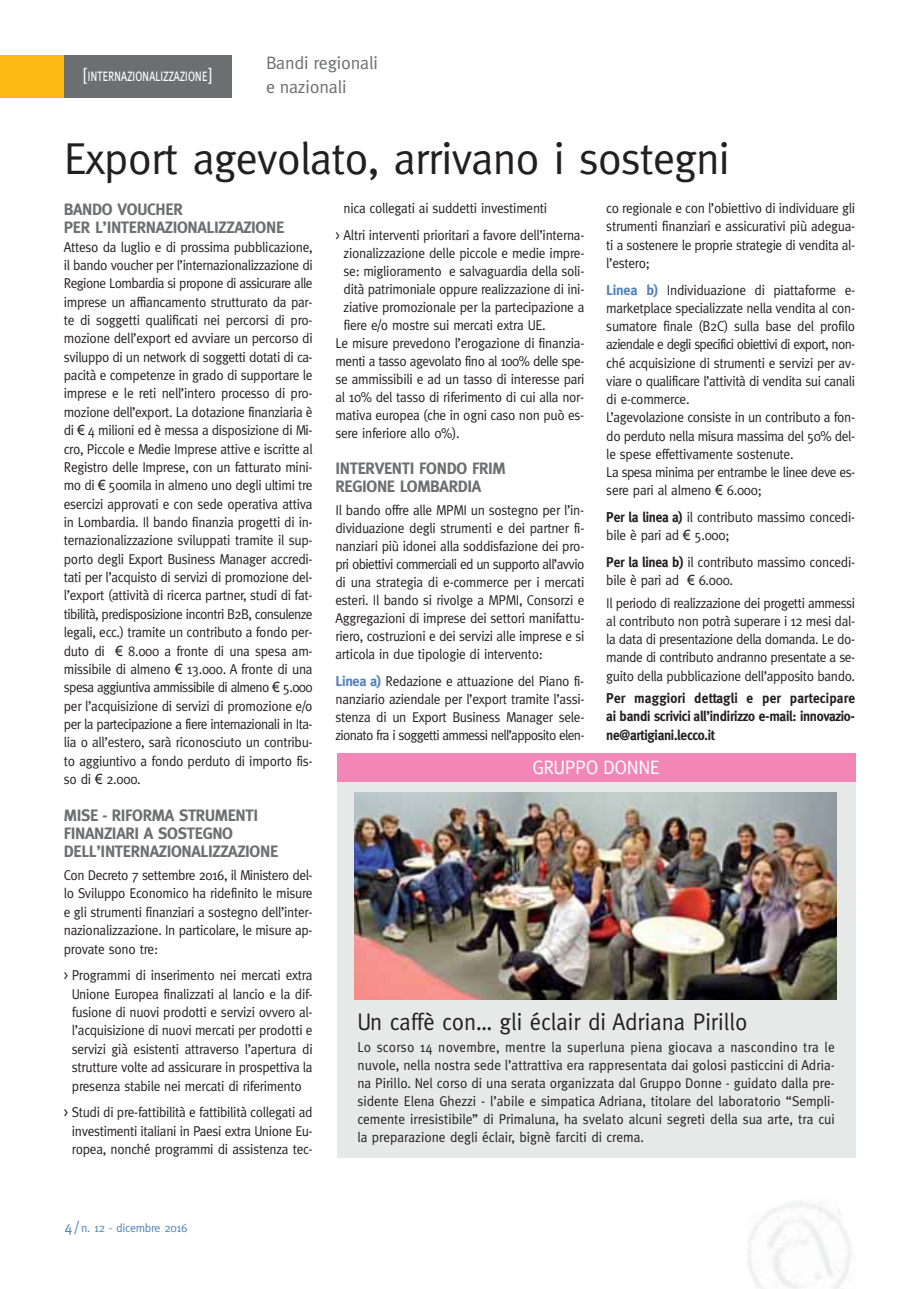
<style>
.page{position:relative;width:919px;height:1289px;background:#fff}
.page>*{position:absolute;margin:0;border:0;box-sizing:border-box;transform-origin:0 0}
.t1{font:45px "Meta";letter-spacing:-.02em;color:#231f20}
.t2{font:24px "Meta";color:#231f20;scale:.94 1}
.t3{font:19.5px "Meta";letter-spacing:-.02em;color:#fff}
.t4{font:18px "Meta Caps";letter-spacing:-.03em;color:#fff}
.t5{font:18px/24px "Meta";letter-spacing:-.01em;color:#6d6e70}
.t6{font:700 16.5px/18.3px "Meta";letter-spacing:-.02em;color:#6d6e70}
.t7{font:14.25px/18.3px "Meta";letter-spacing:-.02em;color:#231f20;text-align:justify;scale:.94 1}
.t8{font:700 14.25px/18.3px "Meta";letter-spacing:-.02em;color:#231f20;text-align:justify;scale:.94 1}
.t9{font:12px "Meta";letter-spacing:-.025em;color:#5183b8}
.s1{font-family:"Arial"}
.s2{font-weight:700;color:#5183b8}
.s3{font-weight:700}
.s4{font-size:15px}
</style>
<div class="page">
<div style="left:64px;top:55px;width:167px;height:43px;background:#6d6e70"></div>
<div style="left:0;top:55px;width:64px;height:43px;background:#fdb813"></div>
<div style="left:337px;top:753px;width:518px;height:404px;background:#e7e8e8"></div>
<img style="left:354px;top:792px;width:482px;height:207px">
<div style="left:337px;top:753px;width:518px;height:29px;background:#f287b7"></div>
<p class="t4" style="left:83px;top:64px;width:130px">[internazionalizzazione]</p>
<p class="t5" style="left:266px;top:52px;width:113px">Bandi regionali e nazionali</p>
<h1 class="t1" style="left:64px;top:141px;width:667px">Export agevolato, arrivano i sostegni</h1>
<p class="t6" style="left:64px;top:201px;width:222px">BANDO VOUCHER<br>PER L’INTERNAZIONALIZZAZIONE</p>
<p class="t7" style="left:64px;top:238px;width:266px">Atteso da luglio e di prossima pubblicazione, il bando voucher per l’internazionalizzazione di Regione Lombardia si propone di assicurare alle imprese un affiancamento strutturato da par&shy;te di soggetti qualificati nei percorsi di pro&shy;mozione dell’export ed avviare un percorso di sviluppo di un network di soggetti dotati di ca&shy;pacità e competenze in grado di supportare le imprese e le reti nell’intero processo di pro&shy;mozione dell’export. La dotazione finanziaria è di <span class="s1">€</span> 4 milioni ed è messa a disposizione di Mi&shy;cro, Piccole e Medie Imprese attive e iscritte al Registro delle Imprese, con un fatturato mini&shy;mo di <span class="s1">€</span> 500mila in almeno uno degli ultimi tre esercizi approvati e con sede operativa attiva in Lombardia. Il bando finanzia progetti di in&shy;ternazionalizzazione sviluppati tramite il sup&shy;porto degli Export Business Manager accredi&shy;tati per l’acquisto di servizi di promozione del&shy;l’export (attività di ricerca partner, studi di fat&shy;tibilità, predisposizione incontri B2B, consulenze legali, ecc.) tramite un contributo a fondo per&shy;duto di <span class="s1">€</span> 8.000 a fronte di una spesa am&shy;missibile di almeno <span class="s1">€</span> 13.000. A fronte di una spesa aggiuntiva ammissibile di almeno <span class="s1">€</span> 5.000 per l’acquisizione di servizi di promozione e/o per la partecipazione a fiere internazionali in Ita&shy;lia o all’estero, sarà riconosciuto un contribu&shy;to aggiuntivo a fondo perduto di importo fis&shy;so di <span class="s1">€</span> 2.000.</p>
<p class="t6" style="left:64px;top:807px;width:216px">MISE - RIFORMA STRUMENTI<br>FINANZIARI A SOSTEGNO<br>DELL’INTERNAZIONALIZZAZIONE</p>
<p class="t7" style="left:64px;top:867px;width:266px">Con Decreto 7 settembre 2016, il Ministero del&shy;lo Sviluppo Economico ha ridefinito le misure e gli strumenti finanziari a sostegno dell’inter&shy;nazionalizzazione. In particolare, le misure ap&shy;provate sono tre:</p>
<p class="t7" style="left:64px;top:967px;width:266px;text-align:center">&gt; Programmi di inserimento nei mercati extra Unione Europea finalizzati al lancio e la dif&shy;fusione di nuovi prodotti e servizi ovvero al&shy;l’acquisizione di nuovi mercati per prodotti e servizi già esistenti attraverso l’apertura di strutture volte ad assicurare in prospettiva la presenza stabile nei mercati di riferimento</p>
<p class="t7" style="left:64px;top:1104px;width:266px;text-align:center">&gt; Studi di pre-fattibilità e fattibilità collegati ad investimenti italiani in Paesi extra Unione Eu&shy;ropea, nonché programmi di assistenza tec-</p>
<p class="t7" style="left:606px;top:200px;width:266px">co regionale e con l’obiettivo di individuare gli strumenti finanziari e assicurativi più adegua&shy;ti a sostenere le proprie strategie di vendita al&shy;l’estero;</p>
<p class="t7" style="left:606px;top:281px;width:266px;text-align:left"><span class="s2">Linea b)</span> Individuazione di piattaforme e&shy;marketplace specializzate nella vendita al con&shy;sumatore finale (B2C) sulla base del profilo aziendale e degli specifici obiettivi di export, non&shy;ché acquisizione di strumenti e servizi per av&shy;viare o qualificare l’attività di vendita sui canali di e-commerce.<br>L’agevolazione consiste in un contributo a fon&shy;do perduto nella misura massima del 50% del&shy;le spese effettivamente sostenute.<br>La spesa minima per entrambe le linee deve es&shy;sere pari al almeno <span class="s1">€</span> 6.000;</p>
<p class="t7" style="left:606px;top:509px;width:266px"><span class="s3">Per la linea a)</span> il contributo massimo concedi&shy;bile è pari ad <span class="s1">€</span> 5.000;</p>
<p class="t7" style="left:606px;top:554px;width:266px"><span class="s3">Per la linea b)</span> il contributo massimo concedi&shy;bile è pari ad <span class="s1">€</span> 6.000.</p>
<p class="t7" style="left:606px;top:594px;width:266px">Il periodo di realizzazione dei progetti ammessi al contributo non potrà superare i 12 mesi dal&shy;la data di presentazione della domanda. Le do&shy;mande di contributo andranno presentate a se&shy;guito della pubblicazione dell’apposito bando.</p>
<p class="t8" style="left:606px;top:690px;width:266px">Per maggiori dettagli e per partecipare ai bandi scrivici all’indirizzo e-mail: innovazio&shy;ne@artigiani.lecco.it</p>
<p class="t7" style="left:335px;top:196px;width:266px;line-height:26.5px;text-indent:8px">nica collegati ai suddetti investimenti<br>&gt; Altri interventi prioritari a favore dell’interna-</p>
<p class="t7" style="left:343px;top:245px;width:257px">zionalizzazione delle piccole e medie impre-</p>
<p class="t7" style="left:343px;top:263px;width:258px">se: miglioramento e salvaguardia della soli-</p>
<p class="t7" style="left:343px;top:281px;width:258px">dità patrimoniale oppure realizzazione di ini-</p>
<p class="t7" style="left:343px;top:299px;width:257px">ziative promozionale per la partecipazione a</p>
<p class="t7" style="left:343px;top:317px;width:217px">fiere e/o mostre sui mercati extra UE.</p>
<p class="t7" style="left:335px;top:335px;width:266px">Le misure prevedono l’erogazione di finanzia-</p>
<p class="t7" style="left:335px;top:353px;width:266px">menti a tasso agevolato fino al 100% delle spe-</p>
<p class="t7" style="left:335px;top:371px;width:266px">se ammissibili e ad un tasso di interesse pari</p>
<p class="t7" style="left:335px;top:389px;width:266px">al 10% del tasso di riferimento di cui alla nor-</p>
<p class="t7" style="left:335px;top:407px;width:266px">mativa europea (che in ogni caso non può es-</p>
<p class="t7" style="left:335px;top:425px;width:133px">sere inferiore allo 0%).</p>
<p class="t6" style="left:335px;top:461px;width:172px">INTERVENTI FONDO FRIM<br>REGIONE LOMBARDIA</p>
<p class="t7" style="left:335px;top:502px;width:266px">Il bando offre alle MPMI un sostegno per l’in&shy;dividuazione degli strumenti e dei partner fi&shy;nanziari più idonei alla soddisfazione dei pro&shy;pri obiettivi commerciali ed un supporto all’avvio di una strategia di e-commerce per i mercati esteri. Il bando si rivolge a MPMI, Consorzi e Aggregazioni di imprese dei settori manifattu&shy;riero, costruzioni e dei servizi alle imprese e si articola in due tipologie di intervento:</p>
<p class="t7" style="left:335px;top:673px;width:266px"><span class="s2">Linea a)</span> Redazione e attuazione del Piano fi&shy;nanziario aziendale per l’export tramite l’assi&shy;stenza di un Export Business Manager sele&shy;zionato fra i soggetti ammessi nell’apposito elen-</p>
<h3 class="t3" style="left:532px;top:760px;width:129px">GRUPPO DONNE</h3>
<h2 class="t2" style="left:357px;top:1012px;width:416px">Un caffè con… gli éclair di Adriana Pirillo</h2>
<p class="t7" style="left:357px;top:1039px;width:509px">Lo scorso 14 novembre, mentre la superluna piena giocava a nascondino tra le nuvole, nella nostra sede l’attrattiva era rappresentata dai golosi pasticcini di Adria&shy;na Pirillo. Nel corso di una serata organizzata dal Gruppo Donne - guidato dalla pre&shy;sidente Elena Ghezzi - l’abile e simpatica Adriana, titolare del laboratorio “Sempli&shy;cemente irresistibile” di Primaluna, ha svelato alcuni segreti della sua arte, tra cui la preparazione degli éclair, bignè farciti di crema.</p>
<p class="t9" style="left:64px;top:1222px;width:124px"><span class="s4">4 /</span> n. 12 - dicembre 2016</p>
</div>
